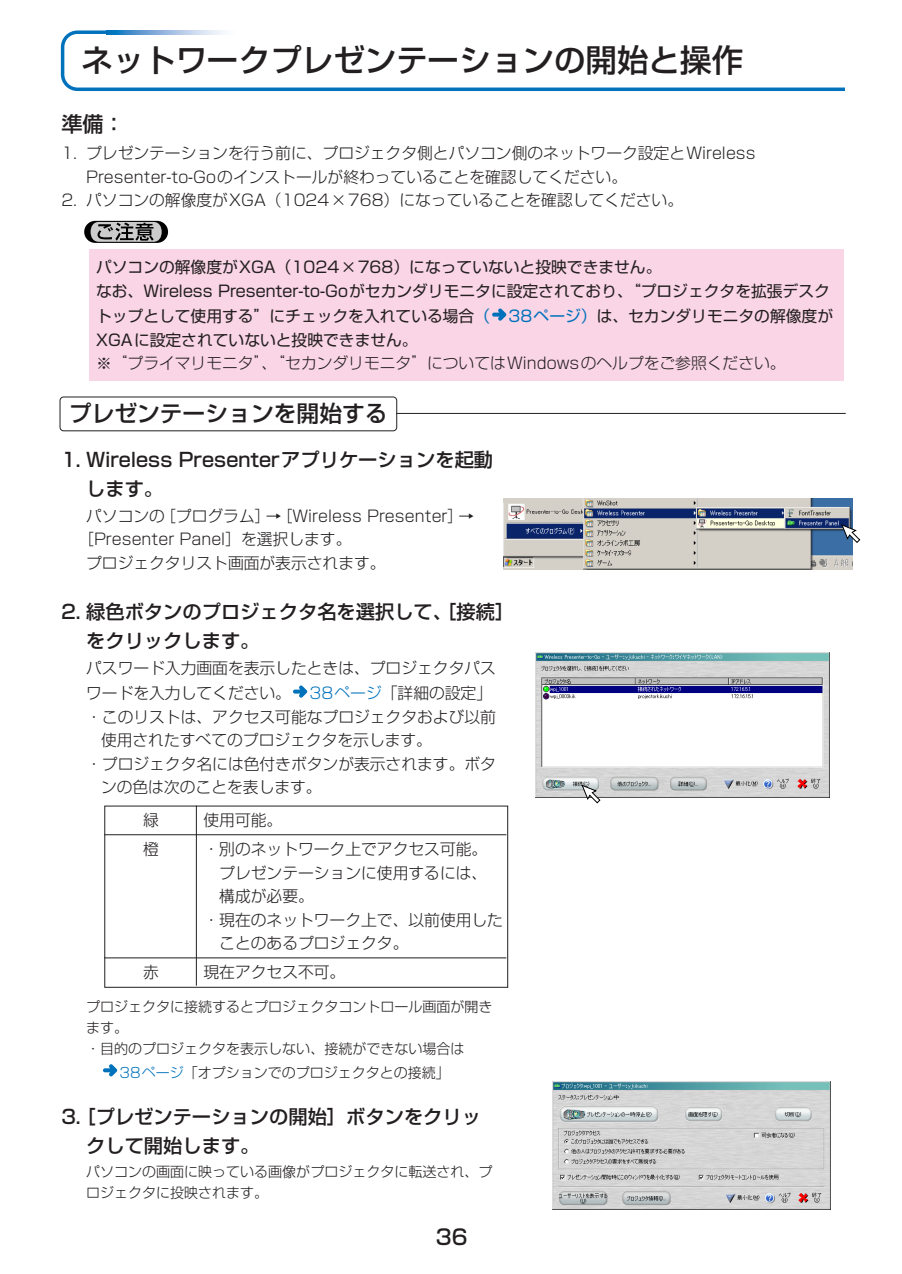
<style>
.page{position:relative;width:902px;height:1274px;background:#fff}
.page>*{position:absolute;margin:0;border:0;box-sizing:border-box;transform-origin:0 0}
.t1{font:500 31.5px "Shin Go";color:#231f20}
.t2{font:500 22.75px "Shin Go";color:#231f20}
.t3{font:500 21px "Shin Go";color:#231f20}
.t4{font:500 19.25px/28.9px "Shin Go";color:#231f20}
.t5{font:300 15.75px/25.2px "Shin Go";color:#231f20}
.t6{font:15.75px/23.6px "Shin Go";color:#231f20}
.t7{font:300 14px/21px "Shin Go";color:#231f20}
.s1{color:#0072bc}
</style>
<div class="page">
<div style="left:89px;top:249px;width:754px;height:131px;background:#fad5e5"></div>
<div style="left:104px;top:806px;width:404px;height:182px;border:1px solid #231f20"></div>
<svg style="left:293px;top:686px;width:14px;height:12px"></svg>
<svg style="left:61px;top:30px;width:782px;height:61px"></svg>
<svg style="left:492px;top:309px;width:14px;height:12px"></svg>
<hr style="left:261px;top:413px;width:584px;height:1px;background:#231f20">
<div style="left:60px;top:397px;width:336px;height:33px;background:#fff;border-radius:3px"></div>
<div style="left:60px;top:397px;width:337px;height:34px;border:1px solid #231f20;border-radius:4px"></div>
<img style="left:535px;top:652px;width:294px;height:145px">
<hr style="left:104px;top:834px;width:402px;height:1px;background:#231f20">
<hr style="left:104px;top:957px;width:402px;height:1px;background:#231f20">
<svg style="left:103px;top:1064px;width:14px;height:12px"></svg>
<hr style="left:196px;top:806px;width:1px;height:180px;background:#231f20">
<img style="left:552px;top:1082px;width:278px;height:128px">
<img style="left:503px;top:498px;width:349px;height:72px">
<svg style="left:84px;top:221px;width:84px;height:22px"></svg>
<svg style="left:91px;top:222px;width:71px;height:20px"></svg>
<svg style="left:840px;top:524px;width:20px;height:19px"></svg>
<svg style="left:581px;top:784px;width:19px;height:19px"></svg>
<h1 class="t1" style="left:81px;top:49px;width:663px">ネットワークプレゼンテーションの開始と操作</h1>
<h3 class="t3" style="left:61px;top:116px;width:64px">準備：</h3>
<p class="t5" style="left:86px;top:143px;width:671px;line-height:23.6px;text-indent:-25px">1. プレゼンテーションを行う前に、プロジェクタ側とパソコン側のネットワーク設定とWireless<br>Presenter-to-Goのインストールが終わっていることを確認してください。</p>
<p class="t5" style="left:61px;top:190px;width:623px">2. パソコンの解像度がXGA（1024×768）になっていることを確認してください。</p>
<p class="t6" style="left:96px;top:257px;width:735px">パソコンの解像度がXGA（1024×768）になっていないと投映できません。<br>なお、Wireless Presenter-to-Goがセカンダリモニタに設定されており、“プロジェクタを拡張デスク</p>
<p class="t6" style="left:96px;top:306px;width:738px">トップとして使用する”にチェックを入れている場合<span class="s1">（ 38ページ）</span>は、セカンダリモニタの解像度が<br>XGAに設定されていないと投映できません。</p>
<p class="t5" style="left:96px;top:353px;width:690px">※“プライマリモニタ”、“セカンダリモニタ”についてはWindowsのヘルプをご参照ください。</p>
<h2 class="t2" style="left:69px;top:405px;width:320px">プレゼンテーションを開始する</h2>
<p class="t4" style="left:86px;top:447px;width:408px;text-indent:-25px">1. Wireless Presenterアプリケーションを起動します。</p>
<p class="t5" style="left:86px;top:505px;width:389px">パソコンの［プログラム］→［Wireless Presenter］→</p>
<p class="t5" style="left:78px;top:529px;width:274px">［Presenter Panel］を選択します。</p>
<p class="t5" style="left:86px;top:552px;width:301px">プロジェクタリスト画面が表示されます。</p>
<p class="t4" style="left:86px;top:600px;width:429px;text-indent:-25px">2. 緑色ボタンのプロジェクタ名を選択して、［接続］をクリックします。</p>
<p class="t5" style="left:86px;top:657px;width:411px">パスワード入力画面を表示したときは、プロジェクタパスワードを入力してください。 <span class="s1">38ページ</span>「詳細の設定」</p>
<p class="t5" style="left:86px;top:706px;width:411px">・このリストは、アクセス可能なプロジェクタおよび以前</p>
<p class="t5" style="left:101px;top:730px;width:332px">使用されたすべてのプロジェクタを示します。</p>
<p class="t5" style="left:86px;top:753px;width:411px">・プロジェクタ名には色付きボタンが表示されます。ボタ</p>
<p class="t5" style="left:101px;top:777px;width:222px">ンの色は次のことを表します。</p>
<p class="t5" style="left:143px;top:810px;width:17px">緑</p>
<p class="t5" style="left:203px;top:810px;width:80px">使用可能。</p>
<p class="t5" style="left:143px;top:839px;width:17px">橙</p>
<p class="t5" style="left:203px;top:839px;width:285px">・別のネットワーク上でアクセス可能。</p>
<p class="t5" style="left:219px;top:862px;width:269px">プレゼンテーションに使用するには、</p>
<p class="t5" style="left:219px;top:886px;width:96px">構成が必要。</p>
<p class="t5" style="left:203px;top:909px;width:301px">・現在のネットワーク上で、以前使用した</p>
<p class="t5" style="left:219px;top:933px;width:190px">ことのあるプロジェクタ。</p>
<p class="t5" style="left:143px;top:962px;width:17px">赤</p>
<p class="t5" style="left:203px;top:962px;width:143px">現在アクセス不可。</p>
<p class="t7" style="left:86px;top:998px;width:408px">プロジェクタに接続するとプロジェクタコントロール画面が開きます。<br>・目的のプロジェクタを表示しない、接続ができない場合は</p>
<p class="t7" style="left:119px;top:1064px;width:332px"><span class="s1">38ページ</span>「オプションでのプロジェクタとの接続」</p>
<p class="t4" style="left:86px;top:1105px;width:396px;text-indent:-25px">3.［プレゼンテーションの開始］ボタンをクリックして開始します。</p>
<p class="t7" style="left:86px;top:1164px;width:408px">パソコンの画面に映っている画像がプロジェクタに転送され、プロジェクタに投映されます。</p>
<h3 class="t3" style="left:436px;top:1229px;width:33px">36</h3>
</div>
